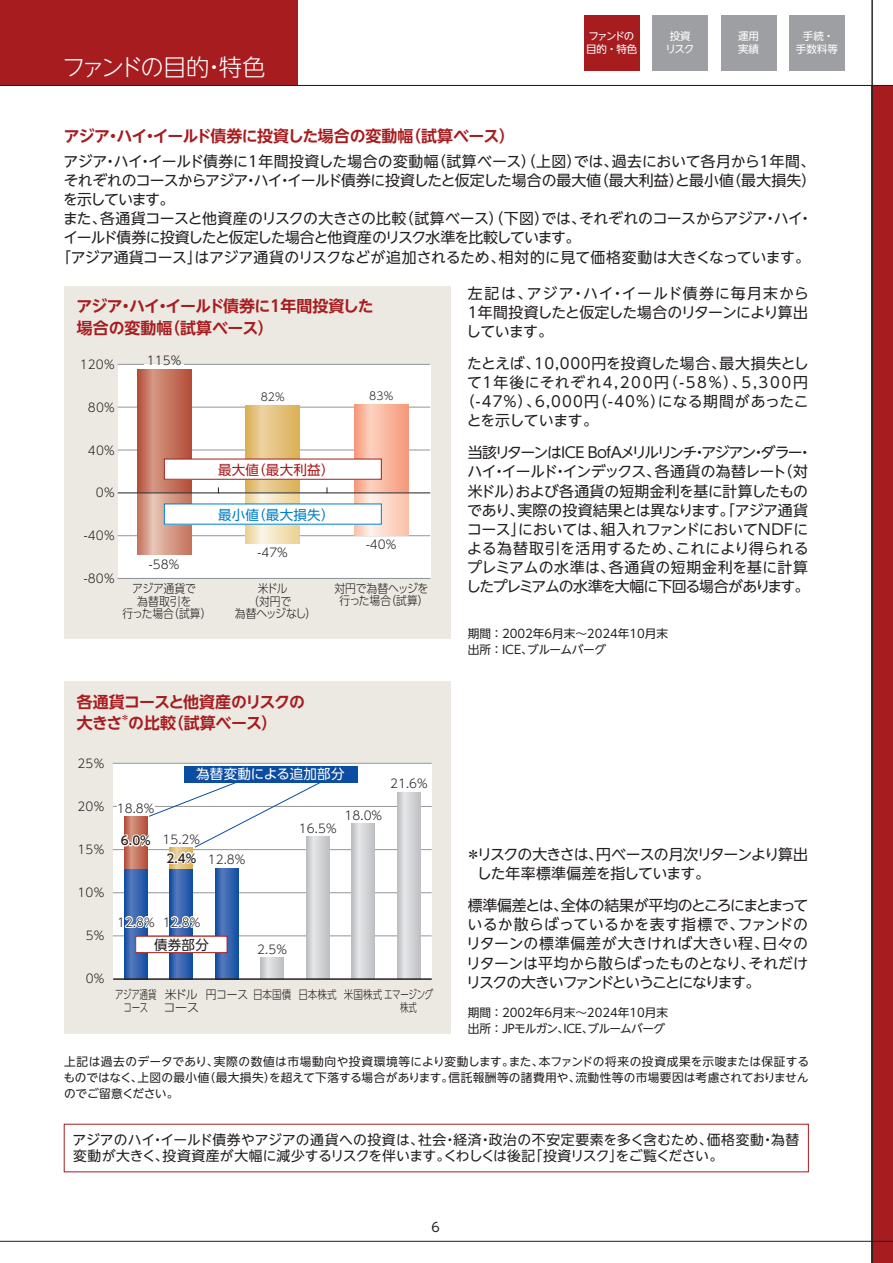
<style>
.page{position:relative;width:893px;height:1263px;background:#fff}
.page>*{position:absolute;margin:0;border:0;box-sizing:border-box;transform-origin:0 0}
.t1{font:300 23.4px "UD Shin Go NT Pro";letter-spacing:-.11em;color:#fff}
.t2{font:700 15.9px/21.3px "UD Shin Go NT Pro De";letter-spacing:-.03em;color:#a61c1f}
.t3{font:14.85px/19.2px "UD Shin Go NT Pro";letter-spacing:-.025em;color:#231f20;text-align:justify}
.t4{font:14.85px "UD Shin Go NT Pro";letter-spacing:-.005em;color:#231f20}
.t5{font:14.85px/19.2px "UD Shin Go NT Pro";letter-spacing:-.05em;color:#231f20}
.t6{font:14.85px "UD Shin Go NT Pro";letter-spacing:-.07em;color:#231f20}
.t7{font:14.85px "UD Shin Go NT Pro";letter-spacing:.07em;color:#231f20}
.t8{font:14.85px "UD Shin Go NT Pro";letter-spacing:.095em;color:#231f20}
.t9{font:14.85px "UD Shin Go NT Pro";letter-spacing:.015em;color:#231f20}
.t10{font:14.85px "UD Shin Go NT Pro";letter-spacing:-.085em;color:#231f20}
.t11{font:13.8px/15.9px "UD Shin Go NT Pro";letter-spacing:.005em;color:#231f20}
.t12{font:13.5px "UD Shin Go Pro";letter-spacing:.02em;color:#fff}
.t13{font:13.5px "UD Shin Go Pro";letter-spacing:.02em;color:#a61c1f}
.t14{font:13.5px "UD Shin Go Pro";letter-spacing:.02em;color:#0080c5}
.t15{font:13.5px "UD Shin Go Pro";color:#231f20}
.t16{font:12.75px "UD Shin Go NT Pro";color:#231f20}
.t17{font:300 12px/13.5px "UD Shin Go Pro";letter-spacing:.005em;color:#231f20}
.t18{font:300 12px/12.8px "UD Shin Go Pro";letter-spacing:-.015em;color:#231f20;text-align:center;scale:.9 1}
.t19{font:300 12px/13.5px "UD Shin Go Pro";letter-spacing:.005em;color:#231f20;scale:.9 1}
.t20{font:300 12px "UD Shin Go Pro";letter-spacing:-.06em;color:#231f20;scale:.9 1}
.t21{font:300 12px/13.5px "UD Shin Go Pro";letter-spacing:-.025em;color:#231f20;text-align:center;scale:.7 1}
.t22{font:500 12px "UD Shin Go Pro";color:#231f20}
.t23{font:11.7px/15.9px "UD Shin Go NT Pro";color:#231f20}
.t24{font:300 10.95px "UD Shin Go Pro";color:#231f20}
.t25{font:10.5px/12.6px "UD Shin Go NT Pro";color:#fff;text-align:center}
.t26{font:10.5px/12.6px "UD Shin Go NT Pro";letter-spacing:-.135em;color:#fff}
.t27{font:700 9.3px "UD Shin Go NT Pro De";color:#a61c1f}
</style>
<div class="page">
<div style="left:872px;top:86px;width:21px;height:1177px;background:#a61c1f"></div>
<div style="left:0;top:0;width:298px;height:85px;background:#a61c1f"></div>
<hr style="left:0;top:1241px;width:893px;height:1px;background:#231f20">
<hr style="left:872px;top:0;width:1px;height:1263px;background:#231f20">
<div style="left:584px;top:15px;width:56px;height:56px;background:#a61c1f"></div>
<div style="left:652px;top:15px;width:56px;height:56px;background:#9d9fa2"></div>
<div style="left:721px;top:15px;width:55px;height:56px;background:#9d9fa2"></div>
<div style="left:789px;top:15px;width:56px;height:56px;background:#9d9fa2"></div>
<hr style="left:0;top:85px;width:893px;height:1px;background:#231f20">
<div style="left:64px;top:286px;width:387px;height:353px;background:#ece9e2"></div>
<div style="left:118px;top:364px;width:313px;height:214px;background:#fff"></div>
<hr style="left:118px;top:535px;width:312px;height:1px;background:#939598">
<hr style="left:118px;top:450px;width:312px;height:1px;background:#939598">
<hr style="left:118px;top:407px;width:312px;height:1px;background:#939598">
<svg style="left:137px;top:370px;width:54px;height:122px"></svg>
<svg style="left:137px;top:493px;width:54px;height:62px"></svg>
<svg style="left:246px;top:405px;width:54px;height:87px"></svg>
<svg style="left:246px;top:493px;width:54px;height:50px"></svg>
<svg style="left:354px;top:404px;width:54px;height:88px"></svg>
<svg style="left:354px;top:493px;width:54px;height:42px"></svg>
<hr style="left:118px;top:578px;width:312px;height:1px;background:#939598">
<hr style="left:118px;top:364px;width:312px;height:1px;background:#939598">
<div style="left:164px;top:459px;width:217px;height:20px;background:#fff"></div>
<div style="left:164px;top:459px;width:218px;height:21px;border:1px solid #a61c1f"></div>
<div style="left:164px;top:504px;width:217px;height:20px;background:#fff"></div>
<hr style="left:118px;top:492px;width:312px;height:1px;background:#231f20">
<hr style="left:144px;top:364px;width:40px;height:3px;background:#fff">
<div style="left:64px;top:681px;width:387px;height:353px;background:#ece9e2"></div>
<div style="left:113px;top:763px;width:319px;height:216px;background:#fff"></div>
<hr style="left:113px;top:935px;width:319px;height:1px;background:#939598">
<hr style="left:113px;top:849px;width:319px;height:1px;background:#939598">
<hr style="left:113px;top:806px;width:319px;height:1px;background:#939598">
<hr style="left:113px;top:892px;width:319px;height:1px;background:#939598">
<svg style="left:261px;top:957px;width:23px;height:22px"></svg>
<svg style="left:306px;top:836px;width:23px;height:143px"></svg>
<svg style="left:352px;top:823px;width:23px;height:156px"></svg>
<svg style="left:397px;top:792px;width:23px;height:187px"></svg>
<svg style="left:215px;top:868px;width:23px;height:111px"></svg>
<svg style="left:170px;top:868px;width:23px;height:111px"></svg>
<svg style="left:124px;top:868px;width:23px;height:111px"></svg>
<svg style="left:124px;top:866px;width:23px;height:2px"></svg>
<svg style="left:170px;top:866px;width:23px;height:2px"></svg>
<hr style="left:113px;top:763px;width:319px;height:1px;background:#939598">
<div style="left:184px;top:766px;width:173px;height:17px;background:#0d4da1"></div>
<svg style="left:124px;top:914px;width:69px;height:16px"></svg>
<svg style="left:119px;top:783px;width:208px;height:83px"></svg>
<div style="left:117px;top:800px;width:38px;height:10px;background:#fff"></div>
<div style="left:136px;top:936px;width:91px;height:17px;background:#fff"></div>
<div style="left:135px;top:936px;width:93px;height:17px;border:1px solid #a61c1f"></div>
<hr style="left:113px;top:979px;width:319px;height:1px;background:#231f20">
<h1 class="t1" style="left:62px;top:48px;width:205px">ファンドの目的・特色</h1>
<p class="t2" style="left:64px;top:124px;width:453px">アジア・ハイ・イールド債券に投資した場合の変動幅（試算ベース）</p>
<p class="t26" style="left:586px;top:30px;width:53px">ファンドの目的・特色</p>
<p class="t25" style="left:665px;top:30px;width:31px">投資リスク</p>
<p class="t25" style="left:738px;top:30px;width:22px;text-align:left">運用実績</p>
<p class="t25" style="left:796px;top:30px;width:43px">手続・手数料等</p>
<p class="t4" style="left:64px;top:149px;width:753px">アジア・ハイ・イールド債券に1年間投資した場合の変動幅（試算ベース）（上図）では、過去において各月から1年間、</p>
<p class="t3" style="left:64px;top:170px;width:754px">それぞれのコースからアジア・ハイ・イールド債券に投資したと仮定した場合の最大値（最大利益）と最小値（最大損失）</p>
<p class="t10" style="left:63px;top:187px;width:113px">を示しています。</p>
<p class="t3" style="left:63px;top:209px;width:751px">また、各通貨コースと他資産のリスクの大きさの比較（試算ベース）（下図）では、それぞれのコースからアジア・ハイ・</p>
<p class="t6" style="left:63px;top:226px;width:519px">イールド債券に投資したと仮定した場合と他資産のリスク水準を比較しています。</p>
<p class="t3" style="left:56px;top:247px;width:755px">「アジア通貨コース」はアジア通貨のリスクなどが追加されるため、相対的に見て価格変動は大きくなっています。</p>
<p class="t2" style="left:76px;top:295px;width:299px">アジア・ハイ・イールド債券に1年間投資した場合の変動幅（試算ベース）</p>
<p class="t17" style="left:80px;top:357px;width:37px">120%</p>
<p class="t17" style="left:88px;top:400px;width:28px">80%</p>
<p class="t17" style="left:147px;top:353px;width:36px">115%</p>
<p class="t24" style="left:261px;top:388px;width:26px">82%</p>
<p class="t24" style="left:369px;top:387px;width:26px">83%</p>
<p class="t17" style="left:88px;top:443px;width:28px">40%</p>
<p class="t17" style="left:96px;top:486px;width:20px">0%</p>
<p class="t17" style="left:84px;top:529px;width:32px">-40%</p>
<p class="t17" style="left:84px;top:571px;width:32px">-80%</p>
<p class="t13" style="left:218px;top:459px;width:118px">最大値（最大利益）</p>
<p class="t14" style="left:218px;top:504px;width:118px">最小値（最大損失）</p>
<p class="t17" style="left:149px;top:557px;width:32px">-58%</p>
<p class="t17" style="left:257px;top:545px;width:32px">-47%</p>
<p class="t18" style="left:123px;top:581px;width:101px">アジア通貨で<br>為替取引を<br>行った場合（試算）</p>
<p class="t19" style="left:258px;top:581px;width:35px">米ドル</p>
<p class="t19" style="left:248px;top:594px;width:49px">（対円で</p>
<p class="t20" style="left:235px;top:604px;width:92px">為替ヘッジなし）</p>
<p class="t17" style="left:366px;top:538px;width:32px">-40%</p>
<p class="t18" style="left:334px;top:581px;width:106px">対円で為替ヘッジを行った場合（試算）</p>
<p class="t2" style="left:77px;top:691px;width:230px">各通貨コースと他資産のリスクの大きさの比較（試算ベース）</p>
<p class="t27" style="left:120px;top:710px;width:11px">＊</p>
<p class="t17" style="left:78px;top:756px;width:28px">25%</p>
<p class="t17" style="left:78px;top:799px;width:28px">20%</p>
<p class="t17" style="left:78px;top:842px;width:28px">15%</p>
<p class="t17" style="left:78px;top:885px;width:28px">10%</p>
<p class="t17" style="left:86px;top:928px;width:20px">5%</p>
<p class="t17" style="left:86px;top:972px;width:20px">0%</p>
<p class="t17" style="left:117px;top:801px;width:39px">18.8%</p>
<p class="t22" style="left:121px;top:831px;width:31px">6.0%</p>
<p class="t12" style="left:196px;top:763px;width:150px">為替変動による追加部分</p>
<p class="t17" style="left:162px;top:832px;width:39px">15.2%</p>
<p class="t22" style="left:167px;top:848px;width:31px">2.4%</p>
<p class="t17" style="left:208px;top:853px;width:39px">12.8%</p>
<p class="t17" style="left:299px;top:821px;width:39px">16.5%</p>
<p class="t17" style="left:345px;top:808px;width:39px">18.0%</p>
<p class="t17" style="left:390px;top:777px;width:39px">21.6%</p>
<p class="t17" style="left:117px;top:915px;width:85px">12.8% 12.8%</p>
<p class="t15" style="left:154px;top:934px;width:56px">債券部分</p>
<p class="t17" style="left:257px;top:942px;width:31px">2.5%</p>
<p class="t21" style="left:115px;top:987px;width:60px">アジア通貨コース</p>
<p class="t17" style="left:164px;top:987px;width:37px">米ドルコース</p>
<p class="t19" style="left:400px;top:987px;width:38px;text-indent:-194px">円コース日本国債 日本株式 米国株式エマージング株式</p>
<p class="t3" style="left:466px;top:283px;width:344px">左記は、アジア・ハイ・イールド債券に毎月末から1年間投資したと仮定した場合のリターンにより算出しています。</p>
<p class="t9" style="left:467px;top:351px;width:343px">たとえば、10,000円を投資した場合、最大損失とし</p>
<p class="t8" style="left:467px;top:370px;width:342px">て1年後にそれぞれ4,200円（-58%）、5,300円</p>
<p class="t7" style="left:460px;top:389px;width:351px">（-47%）、6,000円（-40%）になる期間があったこ</p>
<p class="t3" style="left:467px;top:411px;width:133px">とを示しています。</p>
<p class="t3" style="left:466px;top:442px;width:348px;text-align:left">当該リターンはICE BofAメリルリンチ・アジアン・ダラー・ハイ・イールド・インデックス、各通貨の為替レート（対米ドル）および各通貨の短期金利を基に計算したものであり、実際の投資結果とは異なります。「アジア通貨コース」においては、組入れファンドにおいてNDFによる為替取引を活用するため、これにより得られるプレミアムの水準は、各通貨の短期金利を基に計算したプレミアムの水準を大幅に下回る場合があります。</p>
<p class="t23" style="left:468px;top:625px;width:202px">期間 ：2002年6月末～2024年10月末出所 ：ICE、ブルームバーグ</p>
<p class="t5" style="left:477px;top:844px;width:333px;text-indent:-11px">＊リスクの大きさは、円ベースの月次リターンより算出した年率標準偏差を指しています。</p>
<p class="t3" style="left:466px;top:895px;width:344px">標準偏差とは、全体の結果が平均のところにまとまっているか散らばっているかを表す指標で、ファンドのリターンの標準偏差が大きければ大きい程、日々のリターンは平均から散らばったものとなり、それだけリスクの大きいファンドということになります。</p>
<p class="t23" style="left:468px;top:1004px;width:202px">期間 ：2002年6月末～2024年10月末出所 ：JPモルガン、ICE、ブルームバーグ</p>
<p class="t23" style="left:64px;top:1053px;width:747px;text-align:justify">上記は過去のデータであり、実際の数値は市場動向や投資環境等により変動します。また、本ファンドの将来の投資成果を示唆または保証するものではなく、上図の最小値（最大損失）を超えて下落する場合があります。信託報酬等の諸費用や、流動性等の市場要因は考慮されておりませんのでご留意ください。</p>
<p class="t11" style="left:73px;top:1132px;width:728px">アジアのハイ・イールド債券やアジアの通貨への投資は、社会・経済・政治の不安定要素を多く含むため、価格変動・為替変動が大きく、投資資産が大幅に減少するリスクを伴います。くわしくは後記「投資リスク」をご覧ください。</p>
<p class="t16" style="left:432px;top:1216px;width:10px">6</p>
</div>
